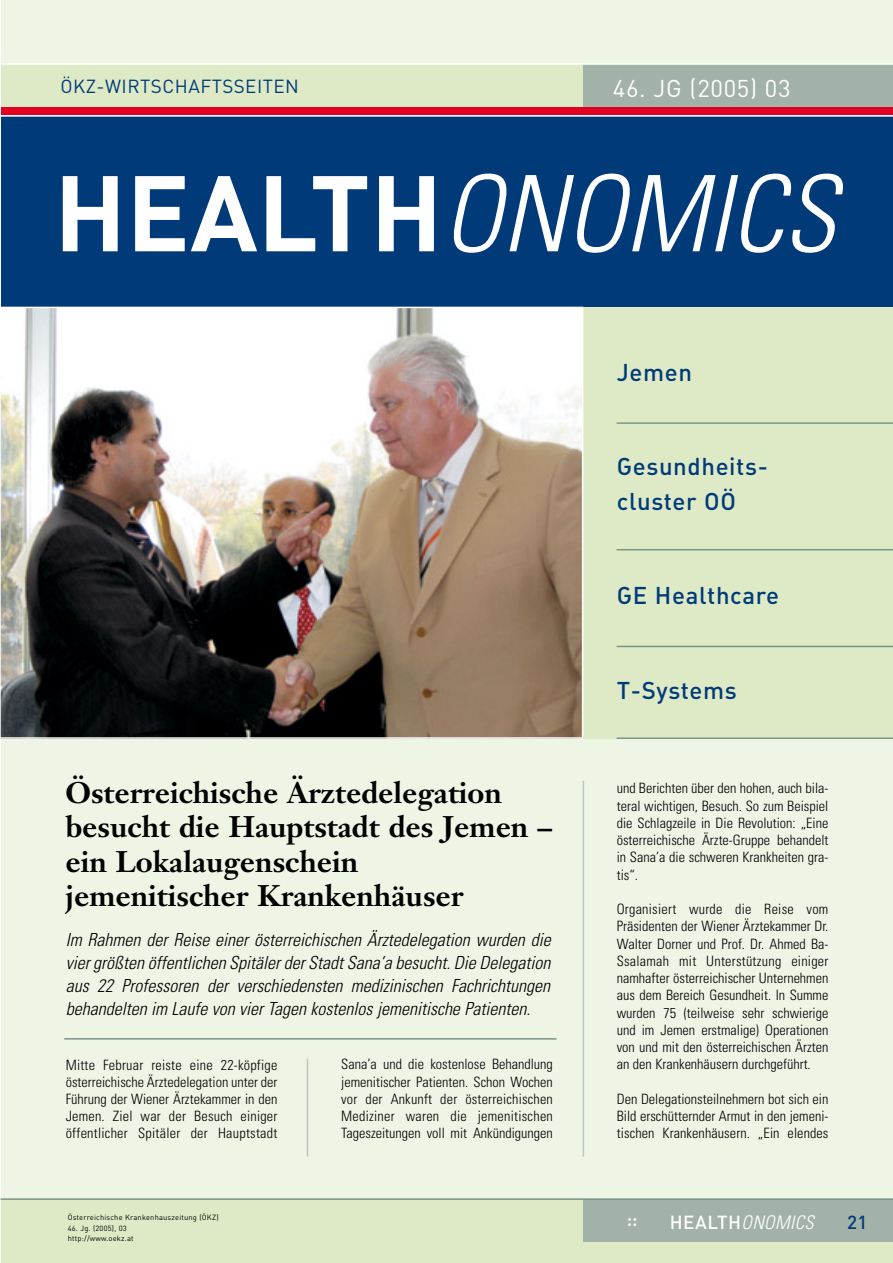
<style>
.page{position:relative;width:893px;height:1263px;background:#fff}
.page>*{position:absolute;margin:0;border:0;box-sizing:border-box;transform-origin:0 0}
.t1{font:italic 300 condensed 105.6px "Univers";color:#fff}
.t2{font:700 29.4px/34.5px "Janson Text";color:#000}
.t3{font:24px/34.5px "DIN Medium Alternate";letter-spacing:.025em;color:#003a79}
.t4{font:24px "DIN";letter-spacing:.025em;color:#fff}
.t5{font:18.75px "DIN";letter-spacing:.025em;color:#003a79}
.t6{font:italic 300 condensed 18.75px "Univers";letter-spacing:.02em;color:#fff}
.t7{font:18.75px "DIN Medium Alternate";color:#fff}
.t8{font:500 18.75px "DIN";color:#003a79}
.t9{font:italic 300 condensed 18px/23.2px "Univers";color:#000;text-align:justify}
.t10{font:300 condensed 14.25px/17.2px "Univers";color:#000;text-align:justify}
.t11{font:7.5px/10.5px "DIN";letter-spacing:.025em;color:#000}
.s1{font-family:"DIN Bold Alternate";font-weight:400;font-style:normal;font-stretch:normal}
.s2{font-family:"DIN";font-weight:500;font-style:normal;font-stretch:normal}
</style>
<div class="page">
<div style="left:1px;top:0;width:891px;height:1211px;background:#eff5e5"></div>
<div style="left:583px;top:284px;width:309px;height:455px;background:#deeac6"></div>
<div style="left:1px;top:116px;width:891px;height:191px;background:#003a79"></div>
<div style="left:1px;top:107px;width:891px;height:8px;background:#e20023"></div>
<div style="left:1px;top:64px;width:891px;height:43px;background:#deeac6"></div>
<div style="left:583px;top:64px;width:309px;height:43px;background:#a2b2a8"></div>
<hr style="left:1px;top:63px;width:891px;height:2px;background:#fff">
<hr style="left:1px;top:115px;width:891px;height:2px;background:#fff">
<div style="left:1px;top:1199px;width:891px;height:63px;background:#deeac6"></div>
<div style="left:583px;top:1199px;width:309px;height:43px;background:#a2b2a8"></div>
<hr style="left:1px;top:1198px;width:891px;height:2px;background:#789587">
<img style="left:1px;top:307px;width:582px;height:432px">
<hr style="left:582px;top:781px;width:2px;height:376px;background:#bbc6bf">
<hr style="left:616px;top:646px;width:276px;height:1px;background:#789587">
<hr style="left:616px;top:737px;width:276px;height:2px;background:#789587">
<hr style="left:616px;top:549px;width:276px;height:1px;background:#789587">
<hr style="left:616px;top:422px;width:276px;height:2px;background:#789587">
<hr style="left:307px;top:1059px;width:1px;height:98px;background:#bbc6bf">
<hr style="left:64px;top:1038px;width:492px;height:2px;background:#789587">
<h3 class="t5" style="left:60px;top:79px;width:240px">ÖKZ-WIRTSCHAFTSSEITEN</h3>
<h3 class="t4" style="left:613px;top:80px;width:179px">46. JG (2005) 03</h3>
<h1 class="t1" style="left:54px;top:175px;width:783px"><span class="s1">HEALTH</span>ONOMICS</h1>
<h3 class="t3" style="left:616px;top:358px;width:77px">Jemen</h3>
<h3 class="t3" style="left:616px;top:452px;width:153px">Gesundheits&shy;cluster OÖ</h3>
<h3 class="t3" style="left:616px;top:581px;width:164px">GE Healthcare</h3>
<h2 class="t2" style="left:65px;top:778px;width:488px">Österreichische Ärztedelegation besucht die Hauptstadt des Jemen – ein Lokalaugenschein<br>jemenitischer Krankenhäuser</h2>
<p class="t9" style="left:66px;top:929px;width:486px">Im Rahmen der Reise einer österreichischen Ärztedelegation wurden die vier größten öffentlichen Spitäler der Stadt Sana’a besucht. Die Delegation aus 22 Professoren der verschiedensten medizinischen Fachrichtungen behandelten im Laufe von vier Tagen kostenlos jemenitische Patienten.</p>
<p class="t10" style="left:66px;top:1057px;width:213px">Mitte Februar reiste eine 22-köpfige österreichische Ärztedelegation unter der Führung der Wiener Ärztekammer in den Jemen. Ziel war der Besuch einiger öffentlicher Spitäler der Hauptstadt</p>
<p class="t10" style="left:341px;top:1057px;width:213px">Sana’a und die kostenlose Behandlung jemenitischer Patienten. Schon Wochen vor der Ankunft der österreichischen Mediziner waren die jemenitischen Tageszeitungen voll mit Ankündigungen</p>
<p class="t11" style="left:68px;top:1213px;width:152px">Österreichische Krankenhauszeitung (ÖKZ)</p>
<p class="t11" style="left:68px;top:1224px;width:67px">46. Jg. (2005), 03 http://www.oekz.at</p>
<h3 class="t3" style="left:616px;top:676px;width:121px">T-Systems</h3>
<p class="t10" style="left:616px;top:781px;width:213px">und Berichten über den hohen, auch bila&shy;teral wichtigen, Besuch. So zum Beispiel die Schlagzeile in Die Revolution: „Eine österreichische Ärzte-Gruppe behandelt in Sana’a die schweren Krankheiten gra&shy;tis“.</p>
<p class="t10" style="left:616px;top:902px;width:213px">Organisiert wurde die Reise vom Präsidenten der Wiener Ärztekammer Dr.<br>Walter Dorner und Prof. Dr. Ahmed Ba-Ssalamah mit Unterstützung einiger namhafter österreichischer Unternehmen aus dem Bereich Gesundheit. In Summe wurden 75 (teilweise sehr schwierige und im Jemen erstmalige) Operationen von und mit den österreichischen Ärzten an den Krankenhäusern durchgeführt.</p>
<p class="t10" style="left:616px;top:1092px;width:213px">Den Delegationsteilnehmern bot sich ein Bild erschütternder Armut in den jemeni&shy;tischen Krankenhäusern. „Ein elendes</p>
<h3 class="t7" style="left:626px;top:1212px;width:13px">::</h3>
<h3 class="t6" style="left:669px;top:1215px;width:145px"><span class="s2">HEALTH</span>ONOMICS</h3>
<h3 class="t8" style="left:847px;top:1215px;width:22px">21</h3>
</div>
